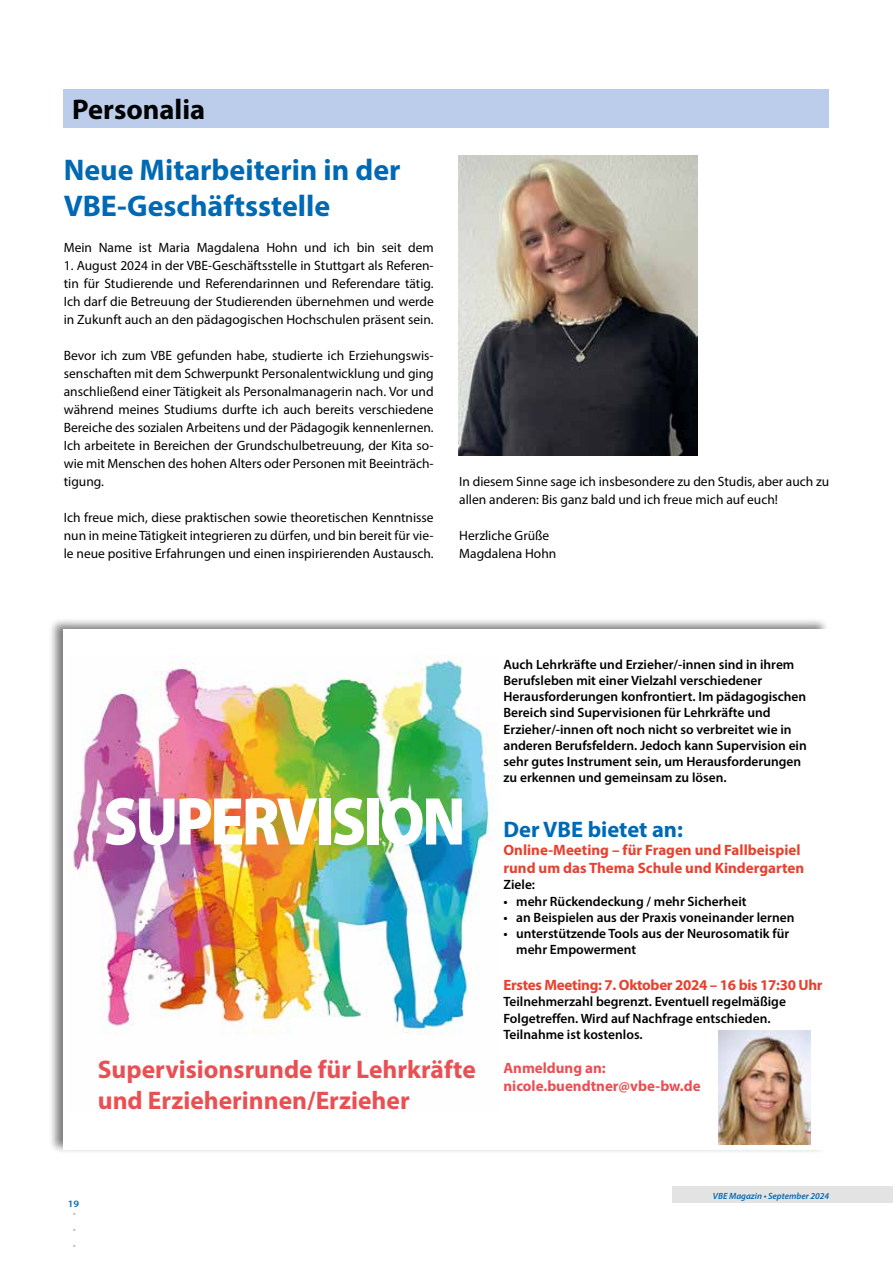
<style>
.page{position:relative;width:893px;height:1263px;background:#fff}
.page>*{position:absolute;margin:0;border:0;box-sizing:border-box;transform-origin:0 0}
.t1{font:900 68.25px "Myriad Pro";letter-spacing:-.04em;color:#fff;scale:.9 1}
.t2{font:700 30px/36px "Myriad Pro";color:#0069b4}
.t3{font:700 28.5px "Myriad Pro";color:#000}
.t4{font:700 25.5px/30.6px "Myriad Pro";color:#ea4f53}
.t5{font:700 22.5px "Myriad Pro";color:#0069b4}
.t6{font:700 15px/18px "Myriad Pro";color:#e8402f}
.t7{font:700 15px "Myriad Pro";letter-spacing:-.02em;color:#e8402f}
.t8{font:700 15px/18px "Myriad Pro";color:#ea4f53}
.t9{font:13.5px/18px "Myriad Pro";color:#000;text-align:justify}
.t10{font:600 13.5px/16.2px "Myriad Pro";color:#000}
.t11{font:700 13.5px/15.9px "Myriad Pro";color:#c5c6c6;text-align:justify}
.t12{font:600 9.75px "Myriad Pro";color:#0069b4;scale:1.08 1}
.t13{font:italic 600 9px "Myriad Pro";color:#0069b4}
</style>
<div class="page">
<div style="left:672px;top:1186px;width:221px;height:16px;background:#e3e3e3"></div>
<div style="left:64px;top:89px;width:765px;height:39px;background:#bccdeb"></div>
<img style="left:459px;top:155px;width:239px;height:301px">
<div style="left:48px;top:617px;width:782px;height:537px;background:#000;opacity:.5"></div>
<div style="left:64px;top:629px;width:765px;height:521px;background:#fff"></div>
<img style="left:73px;top:656px;width:424px;height:378px">
<img style="left:718px;top:1030px;width:93px;height:114px">
<h3 class="t3" style="left:72px;top:91px;width:135px">Personalia</h3>
<h2 class="t2" style="left:64px;top:151px;width:338px">Neue Mitarbeiterin in der<br>VBE-Geschäftsstelle</h2>
<p class="t9" style="left:64px;top:238px;width:371px">Mein Name ist Maria Magdalena Hohn und ich bin seit dem</p>
<p class="t9" style="left:64px;top:256px;width:371px">1. August 2024 in der VBE-Geschäftsstelle in Stuttgart als Referen&shy;tin für Studierende und Referendarinnen und Referendare tätig.<br>Ich darf die Betreuung der Studierenden übernehmen und werde in Zukunft auch an den pädagogischen Hochschulen präsent sein.</p>
<p class="t9" style="left:64px;top:346px;width:371px">Bevor ich zum VBE gefunden habe, studierte ich Erziehungswis&shy;senschaften mit dem Schwerpunkt Personalentwicklung und ging anschließend einer Tätigkeit als Personalmanagerin nach. Vor und während meines Studiums durfte ich auch bereits verschiedene Bereiche des sozialen Arbeitens und der Pädagogik kennenlernen.<br>Ich arbeitete in Bereichen der Grundschulbetreuung, der Kita so&shy;wie mit Menschen des hohen Alters oder Personen mit Beeinträch&shy;tigung.</p>
<p class="t9" style="left:64px;top:508px;width:371px">Ich freue mich, diese praktischen sowie theoretischen Kenntnisse nun in meine Tätigkeit integrieren zu dürfen, und bin bereit für vie&shy;le neue positive Erfahrungen und einen inspirierenden Austausch.</p>
<p class="t9" style="left:459px;top:472px;width:371px">In diesem Sinne sage ich insbesondere zu den Studis, aber auch zu allen anderen: Bis ganz bald und ich freue mich auf euch!</p>
<p class="t9" style="left:459px;top:526px;width:99px">Herzliche Grüße<br>Magdalena Hohn</p>
<h1 class="t1" style="left:103px;top:776px;width:404px">SUPERVISION</h1>
<h3 class="t4" style="left:98px;top:1054px;width:380px">Supervisionsrunde für Lehrkräfte und Erzieherinnen/Erzieher</h3>
<p class="t10" style="left:503px;top:656px;width:305px">Auch Lehrkräfte und Erzieher/-innen sind in ihrem Berufsleben mit einer Vielzahl verschiedener Herausforderungen konfrontiert. Im pädagogischen Bereich sind Supervisionen für Lehrkräfte und Erzieher/-innen oft noch nicht so verbreitet wie in anderen Berufsfeldern. Jedoch kann Supervision ein sehr gutes Instrument sein, um Herausforderungen zu erkennen und gemeinsam zu lösen.</p>
<h3 class="t5" style="left:503px;top:815px;width:181px">Der VBE bietet an:</h3>
<p class="t6" style="left:503px;top:840px;width:302px">Online-Meeting – für Fragen und Fallbeispiel rund um das Thema Schule und Kindergarten</p>
<p class="t10" style="left:503px;top:876px;width:33px">Ziele:</p>
<p class="t10" style="left:503px;top:892px;width:245px">• mehr Rückendeckung / mehr Sicherheit</p>
<p class="t10" style="left:503px;top:909px;width:292px">• an Beispielen aus der Praxis voneinander lernen</p>
<p class="t10" style="left:516px;top:925px;width:275px;text-indent:-13px">• unterstützende Tools aus der Neurosomatik für mehr Empowerment</p>
<p class="t7" style="left:503px;top:975px;width:321px">Erstes Meeting: 7. Oktober 2024 – 16 bis 17:30 Uhr</p>
<p class="t10" style="left:503px;top:993px;width:284px">Teilnehmerzahl begrenzt. Eventuell regelmäßige<br>Folgetreffen. Wird auf Nachfrage entschieden.<br>Teilnahme ist kostenlos.</p>
<p class="t8" style="left:503px;top:1058px;width:199px">Anmeldung an: nicole.buendtner@vbe-bw.de</p>
<p class="t12" style="left:68px;top:1197px;width:12px">19</p>
<p class="t11" style="left:72px;top:1202px;width:5px">. . .</p>
<p class="t13" style="left:713px;top:1190px;width:118px">VBE Magazin • September 2024</p>
</div>
